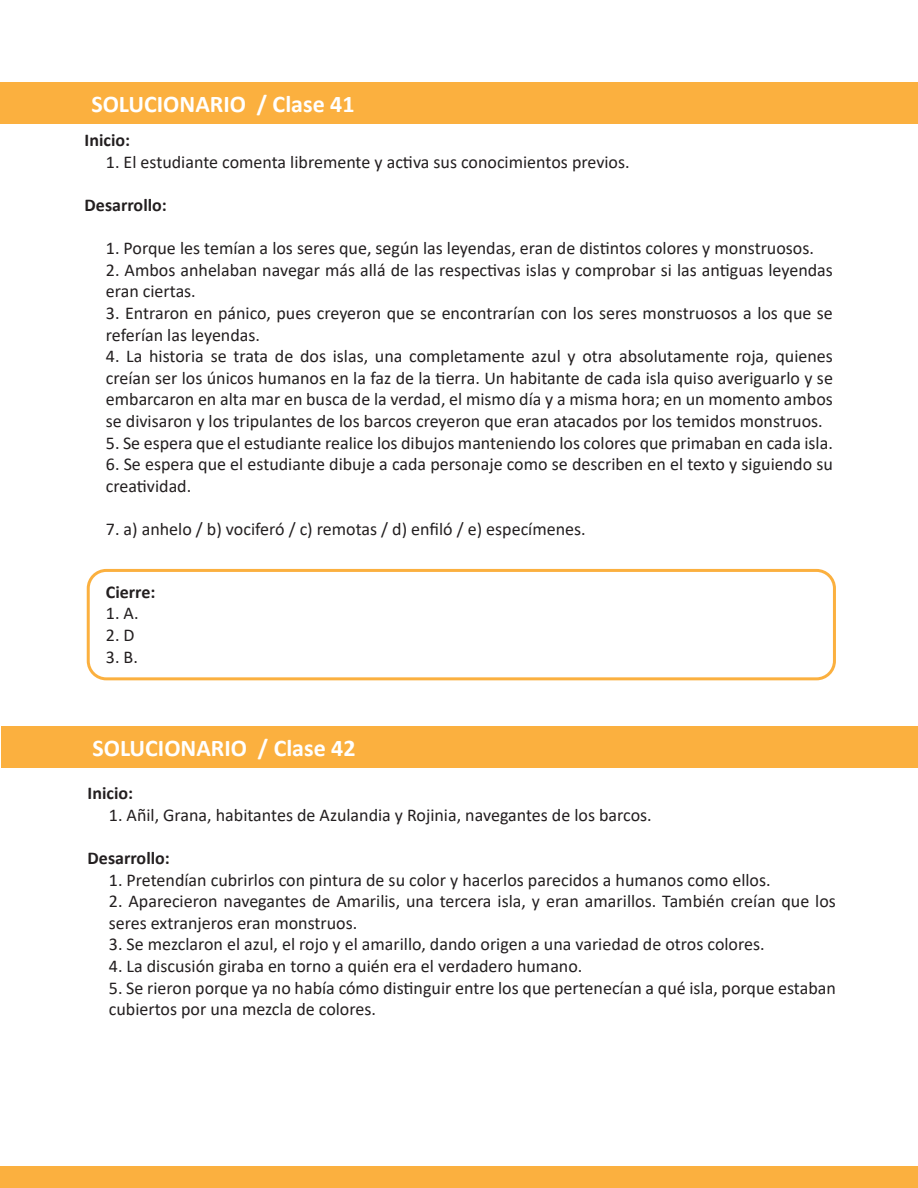
<style>
.page{position:relative;width:918px;height:1188px;background:#fff}
.page>*{position:absolute;margin:0;border:0;box-sizing:border-box;transform-origin:0 0}
.t1{font:700 24px "Calibri";color:#fff}
.t2{font:18px/21.6px "Calibri";color:#231f20}
.t3{font:700 18px "Calibri";color:#231f20}
</style>
<div class="page">
<div style="left:0;top:83px;width:918px;height:41px;background:#fbb03f"></div>
<div style="left:1px;top:726px;width:917px;height:42px;background:#fbb03f"></div>
<div style="left:0;top:1167px;width:918px;height:21px;background:#fbb03f"></div>
<div style="left:87px;top:569px;width:749px;height:111px;border:3px solid #fbb03f;border-radius:18px"></div>
<p class="t1" style="left:91px;top:87px;width:265px">SOLUCIONARIO / Clase 41</p>
<p class="t3" style="left:85px;top:127px;width:47px">Inicio:</p>
<p class="t2" style="left:106px;top:151px;width:525px">1. El estudiante comenta libremente y activa sus conocimientos previos.</p>
<p class="t3" style="left:85px;top:192px;width:84px">Desarrollo:</p>
<p class="t2" style="left:106px;top:237px;width:710px">1. Porque les temían a los seres que, según las leyendas, eran de distintos colores y monstruosos.</p>
<p class="t2" style="left:106px;top:259px;width:729px">2. Ambos anhelaban navegar más allá de las respectivas islas y comprobar si las antiguas leyendas eran ciertas.</p>
<p class="t2" style="left:106px;top:302px;width:729px">3. Entraron en pánico, pues creyeron que se encontrarían con los seres monstruosos a los que se referían las leyendas.</p>
<p class="t2" style="left:106px;top:345px;width:729px;text-align:justify">4. La historia se trata de dos islas, una completamente azul y otra absolutamente roja, quienes creían ser los únicos humanos en la faz de la tierra. Un habitante de cada isla quiso averiguarlo y se embarcaron en alta mar en busca de la verdad, el mismo día y a misma hora; en un momento ambos se divisaron y los tripulantes de los barcos creyeron que eran atacados por los temidos monstruos.</p>
<p class="t2" style="left:106px;top:431px;width:729px">5. Se espera que el estudiante realice los dibujos manteniendo los colores que primaban en cada isla.</p>
<p class="t2" style="left:106px;top:453px;width:729px">6. Se espera que el estudiante dibuje a cada personaje como se describen en el texto y siguiendo su creatividad.</p>
<p class="t2" style="left:106px;top:518px;width:481px">7. a) anhelo / b) vociferó / c) remotas / d) enfiló / e) especímenes.</p>
<p class="t3" style="left:106px;top:579px;width:51px">Cierre:</p>
<p class="t2" style="left:106px;top:602px;width:34px">1. A.</p>
<p class="t2" style="left:106px;top:624px;width:30px">2. D</p>
<p class="t2" style="left:106px;top:645px;width:34px">3. B.</p>
<p class="t1" style="left:92px;top:731px;width:265px">SOLUCIONARIO / Clase 42</p>
<p class="t3" style="left:88px;top:780px;width:47px">Inicio:</p>
<p class="t2" style="left:109px;top:804px;width:544px">1. Añil, Grana, habitantes de Azulandia y Rojinia, navegantes de los barcos.</p>
<p class="t3" style="left:88px;top:845px;width:84px">Desarrollo:</p>
<p class="t2" style="left:109px;top:868px;width:663px">1. Pretendían cubrirlos con pintura de su color y hacerlos parecidos a humanos como ellos.</p>
<p class="t2" style="left:109px;top:890px;width:729px">2. Aparecieron navegantes de Amarilis, una tercera isla, y eran amarillos. También creían que los seres extranjeros eran monstruos.</p>
<p class="t2" style="left:109px;top:933px;width:657px">3. Se mezclaron el azul, el rojo y el amarillo, dando origen a una variedad de otros colores.</p>
<p class="t2" style="left:109px;top:955px;width:475px">4. La discusión giraba en torno a quién era el verdadero humano.</p>
<p class="t2" style="left:109px;top:976px;width:729px">5. Se rieron porque ya no había cómo distinguir entre los que pertenecían a qué isla, porque estaban cubiertos por una mezcla de colores.</p>
</div>
